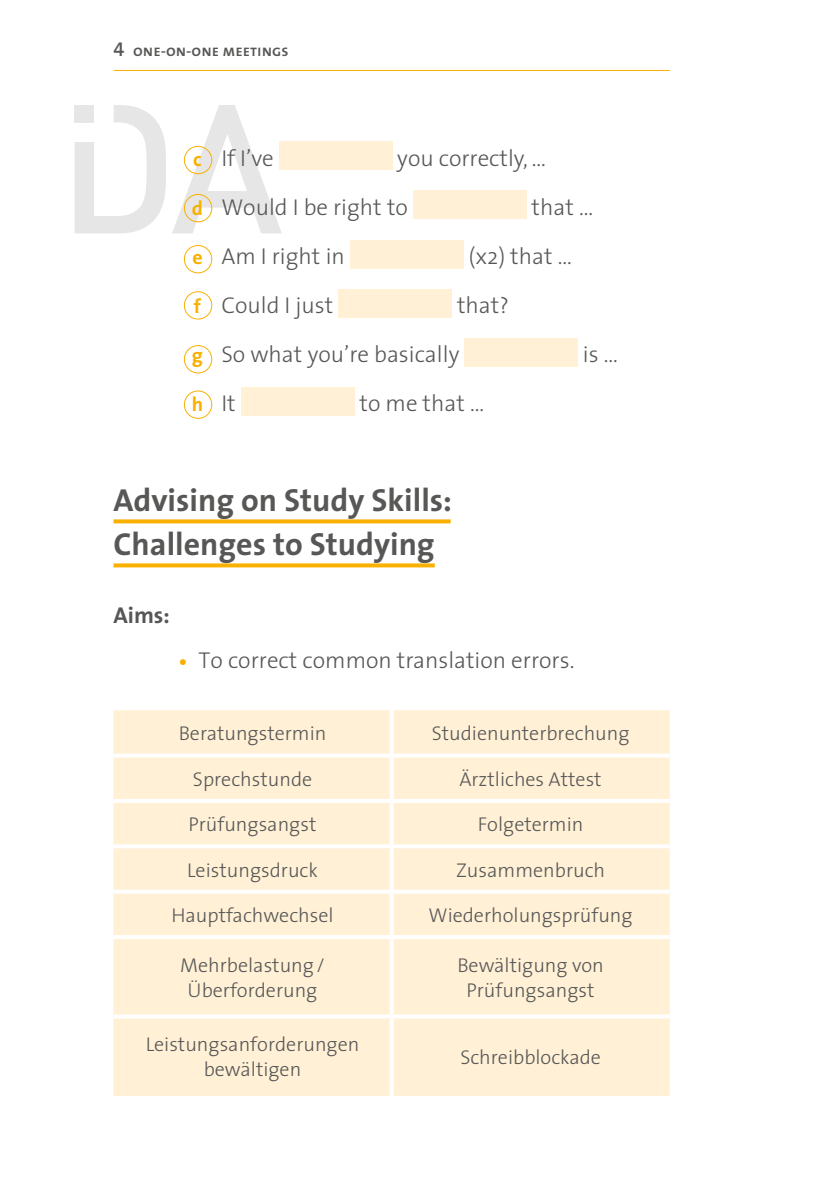
<style>
.page{position:relative;width:840px;height:1191px;background:#fff}
.page>*{position:absolute;margin:0;border:0;box-sizing:border-box;transform-origin:0 0}
.t1{font:700 32px/44px "The Sans";color:#575756}
.t2{font:300 23px/49px "The Sans";color:#575756}
.t3{font:700 23px "The Sans";color:#575756}
.t4{font:300 20px/25px "The Sans";color:#575756;text-align:center}
.t5{font:16px "The Sans Semi Bold Caps";color:#575756}
.s1{font-size:20px}
.s2{font-weight:700;font-size:20px;color:#f9b000}
</style>
<div class="page">
<hr style="left:113px;top:70px;width:556px;height:1px;background:#f9b000">
<svg style="left:75px;top:105px;width:207px;height:128px"></svg>
<div style="left:75px;top:105px;width:19px;height:18px;background:#e6e6e6"></div>
<svg style="left:113px;top:519px;width:337px;height:4px"></svg>
<svg style="left:113px;top:563px;width:321px;height:4px"></svg>
<div style="left:278px;top:142px;width:114px;height:28px;background:#fff0d6"></div>
<div style="left:413px;top:191px;width:113px;height:28px;background:#fff0d6"></div>
<div style="left:350px;top:240px;width:113px;height:28px;background:#fff0d6"></div>
<div style="left:338px;top:289px;width:114px;height:28px;background:#fff0d6"></div>
<div style="left:464px;top:338px;width:113px;height:28px;background:#fff0d6"></div>
<div style="left:241px;top:387px;width:113px;height:28px;background:#fff0d6"></div>
<div style="left:113px;top:710px;width:556px;height:385px;background:#fff0d6"></div>
<svg style="left:389px;top:710px;width:4px;height:43px"></svg>
<svg style="left:113px;top:753px;width:278px;height:4px"></svg>
<svg style="left:391px;top:753px;width:278px;height:4px"></svg>
<svg style="left:389px;top:757px;width:4px;height:42px"></svg>
<hr style="left:113px;top:799px;width:278px;height:4px;background:#fff">
<hr style="left:391px;top:799px;width:278px;height:4px;background:#fff">
<svg style="left:389px;top:803px;width:4px;height:41px"></svg>
<svg style="left:113px;top:844px;width:278px;height:4px"></svg>
<svg style="left:391px;top:844px;width:278px;height:4px"></svg>
<svg style="left:389px;top:848px;width:4px;height:41px"></svg>
<svg style="left:113px;top:889px;width:278px;height:4px"></svg>
<svg style="left:391px;top:889px;width:278px;height:4px"></svg>
<svg style="left:389px;top:893px;width:4px;height:42px"></svg>
<hr style="left:113px;top:935px;width:278px;height:4px;background:#fff">
<hr style="left:391px;top:935px;width:278px;height:4px;background:#fff">
<svg style="left:389px;top:939px;width:4px;height:75px"></svg>
<svg style="left:113px;top:1014px;width:278px;height:4px"></svg>
<svg style="left:391px;top:1014px;width:278px;height:4px"></svg>
<svg style="left:389px;top:1018px;width:4px;height:77px"></svg>
<div style="left:184px;top:390px;width:28px;height:29px;border:1px solid #f9b000;border-radius:50%"></div>
<div style="left:184px;top:345px;width:28px;height:28px;border:1px solid #f9b000;border-radius:50%"></div>
<div style="left:184px;top:291px;width:28px;height:28px;border:1px solid #f9b000;border-radius:50%"></div>
<div style="left:184px;top:245px;width:28px;height:28px;border:1px solid #f9b000;border-radius:50%"></div>
<div style="left:184px;top:194px;width:28px;height:28px;border:1px solid #f9b000;border-radius:50%"></div>
<div style="left:184px;top:146px;width:28px;height:28px;border:1px solid #f9b000;border-radius:50%"></div>
<p class="t5" style="left:113px;top:37px;width:177px"><span class="s1">4</span> one-on-one meetings</p>
<p class="t2" style="left:193px;top:133px;width:82px"><span class="s2">c</span> If I’ve</p>
<p class="t2" style="left:192px;top:133px;width:355px;text-indent:205px">you correctly, … <span class="s2">d</span> Would I be right to</p>
<p class="t2" style="left:531px;top:182px;width:63px">that …</p>
<p class="t2" style="left:192px;top:231px;width:154px"><span class="s2">e</span> Am I right in</p>
<p class="t2" style="left:468px;top:231px;width:105px">(x2) that …</p>
<p class="t2" style="left:194px;top:280px;width:141px"><span class="s2">f</span> Could I just</p>
<p class="t2" style="left:192px;top:280px;width:318px;text-indent:265px">that? <span class="s2">g</span> So what you’re basically</p>
<p class="t2" style="left:192px;top:378px;width:45px"><span class="s2">h</span> It</p>
<p class="t2" style="left:359px;top:378px;width:126px">to me that …</p>
<p class="t2" style="left:582px;top:329px;width:37px">is …</p>
<h1 class="t1" style="left:113px;top:478px;width:340px">Advising on Study Skills:<br>Challenges to Studying</h1>
<p class="t3" style="left:113px;top:596px;width:58px">Aims:</p>
<p class="t2" style="left:179px;top:635px;width:397px"><span class="s2">•</span> To correct common translation errors.</p>
<p class="t4" style="left:178px;top:720px;width:149px">Beratungstermin</p>
<p class="t4" style="left:431px;top:720px;width:199px">Studienunterbrechung</p>
<p class="t4" style="left:193px;top:766px;width:121px">Sprechstunde</p>
<p class="t4" style="left:459px;top:766px;width:144px">Ärztliches Attest</p>
<p class="t4" style="left:188px;top:811px;width:129px">Prüfungsangst</p>
<p class="t4" style="left:477px;top:811px;width:107px">Folgetermin</p>
<p class="t4" style="left:187px;top:856px;width:132px">Leistungsdruck</p>
<p class="t4" style="left:456px;top:856px;width:150px">Zusammenbruch</p>
<p class="t4" style="left:171px;top:902px;width:164px">Hauptfachwechsel</p>
<p class="t4" style="left:428px;top:902px;width:205px">Wiederholungsprüfung</p>
<p class="t4" style="left:180px;top:951px;width:146px">Mehrbelastung/<br>Überforderung</p>
<p class="t4" style="left:457px;top:951px;width:148px">Bewältigung von<br>Prüfungsangst</p>
<p class="t4" style="left:146px;top:1031px;width:215px">Leistungsanforderungen bewältigen</p>
<p class="t4" style="left:460px;top:1043px;width:142px">Schreibblockade</p>
</div>
